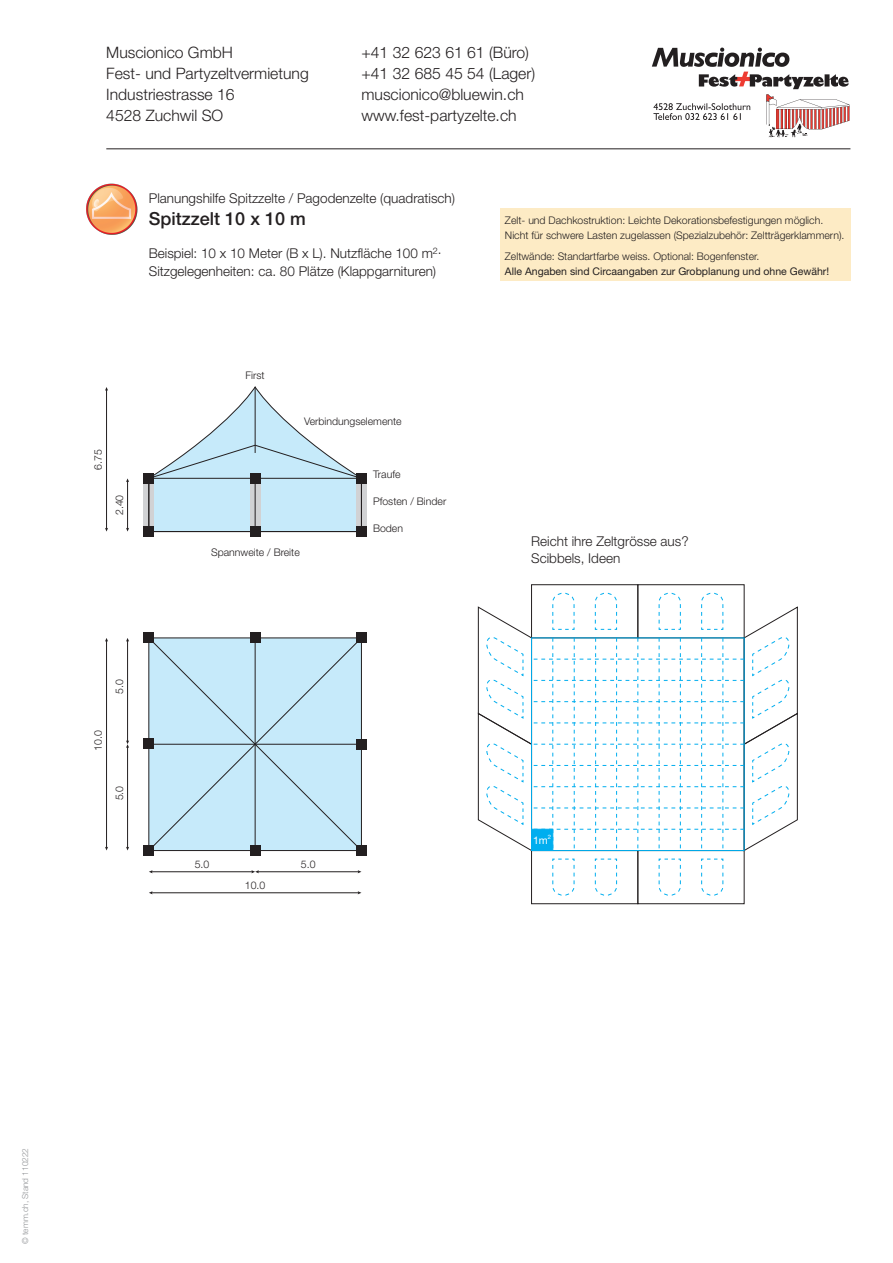
<style>
.page{position:relative;width:893px;height:1263px;background:#fff}
.page>*{position:absolute;margin:0;border:0;box-sizing:border-box;transform-origin:0 0}
.t1{font:500 18px "Helvetica Neue";color:#231f20}
.t2{font:300 15.75px/21px "Helvetica Neue";color:#231f20}
.t3{font:300 13.5px/17.2px "Helvetica Neue";color:#231f20}
.t4{font:300 10.5px/14.2px "Helvetica Neue";color:#231f20}
.t5{font:10.5px "Helvetica Neue";color:#231f20}
.t6{font:10.5px "Helvetica Neue";color:#fff}
.t7{font:300 8.25px "Helvetica Neue";color:#939598}
</style>
<div class="page">
<svg style="left:652px;top:48px;width:197px;height:89px"></svg>
<div style="left:500px;top:208px;width:350px;height:73px;background:#fdebc5"></div>
<img style="left:86px;top:183px;width:52px;height:52px">
<div style="left:531px;top:584px;width:107px;height:54px;border:1px solid #231f20"></div>
<div style="left:638px;top:584px;width:106px;height:54px;border:1px solid #231f20"></div>
<svg style="left:701px;top:858px;width:22px;height:38px"></svg>
<svg style="left:658px;top:858px;width:23px;height:38px"></svg>
<svg style="left:595px;top:858px;width:22px;height:38px"></svg>
<svg style="left:552px;top:858px;width:23px;height:38px"></svg>
<div style="left:638px;top:850px;width:106px;height:54px;border:1px solid #231f20"></div>
<div style="left:531px;top:850px;width:107px;height:54px;border:1px solid #231f20"></div>
<svg style="left:148px;top:637px;width:215px;height:215px;background:#c0e2f1"></svg>
<div style="left:356px;top:473px;width:11px;height:64px;background:#d1d2d4"></div>
<div style="left:356px;top:473px;width:11px;height:11px;background:#231f20"></div>
<div style="left:356px;top:526px;width:11px;height:11px;background:#231f20"></div>
<div style="left:250px;top:526px;width:10px;height:11px;background:#231f20"></div>
<div style="left:356px;top:632px;width:11px;height:11px;background:#231f20"></div>
<div style="left:356px;top:739px;width:11px;height:10px;background:#231f20"></div>
<div style="left:144px;top:632px;width:10px;height:11px;background:#231f20"></div>
<div style="left:144px;top:738px;width:10px;height:11px;background:#231f20"></div>
<div style="left:250px;top:632px;width:10px;height:11px;background:#231f20"></div>
<div style="left:356px;top:845px;width:11px;height:11px;background:#231f20"></div>
<div style="left:250px;top:845px;width:10px;height:11px;background:#231f20"></div>
<div style="left:144px;top:845px;width:10px;height:11px;background:#231f20"></div>
<div style="left:144px;top:473px;width:10px;height:64px;background:#d1d2d4"></div>
<div style="left:144px;top:473px;width:10px;height:11px;background:#231f20"></div>
<div style="left:144px;top:526px;width:10px;height:11px;background:#231f20"></div>
<svg style="left:478px;top:592px;width:320px;height:259px"></svg>
<div style="left:531px;top:829px;width:22px;height:22px;background:#00aeef;border:1px solid #00aeef"></div>
<hr style="left:127px;top:640px;width:1px;height:102px;background:#231f20">
<hr style="left:127px;top:747px;width:1px;height:101px;background:#231f20">
<svg style="left:126px;top:740px;width:3px;height:8px"></svg>
<hr style="left:106px;top:640px;width:1px;height:208px;background:#231f20">
<hr style="left:127px;top:481px;width:1px;height:48px;background:#231f20">
<hr style="left:106px;top:389px;width:1px;height:140px;background:#231f20">
<hr style="left:151px;top:871px;width:102px;height:1px;background:#231f20">
<hr style="left:258px;top:871px;width:101px;height:1px;background:#231f20">
<svg style="left:251px;top:870px;width:8px;height:3px"></svg>
<hr style="left:151px;top:892px;width:208px;height:1px;background:#231f20">
<svg style="left:148px;top:386px;width:214px;height:146px"></svg>
<hr style="left:106px;top:148px;width:744px;height:1px;background:#231f20">
<hr style="left:255px;top:478px;width:1px;height:54px;background:#231f20">
<h2 class="t2" style="left:106px;top:42px;width:204px">Muscionico GmbH<br>Fest- und Partyzeltvermietung<br>Industriestrasse 16<br>4528 Zuchwil SO</h2>
<h2 class="t2" style="left:361px;top:42px;width:175px">+41 32 623 61 61 (Büro) +41 32 685 45 54 (Lager) muscionico@bluewin.ch www.fest-partyzelte.ch</h2>
<p class="t3" style="left:149px;top:189px;width:308px">Planungshilfe Spitzzelte / Pagodenzelte (quadratisch)</p>
<h1 class="t1" style="left:149px;top:208px;width:158px">Spitzzelt 10 x 10 m</h1>
<p class="t4" style="left:505px;top:213px;width:341px">Zelt- und Dachkostruktion: Leichte Dekorationsbefestigungen möglich.<br>Nicht für schwere Lasten zugelassen (Spezialzubehör: Zeltträgerklammern).</p>
<p class="t4" style="left:505px;top:249px;width:256px">Zeltwände: Standartfarbe weiss. Optional: Bogenfenster.</p>
<p class="t5" style="left:505px;top:265px;width:326px">Alle Angaben sind Circaangaben zur Grobplanung und ohne Gewähr!</p>
<p class="t3" style="left:149px;top:245px;width:294px">Beispiel: 10 x 10 Meter (B x L). Nutzfläche 100 m<sup>2</sup>.<br>Sitzgelegenheiten: ca. 80 Plätze (Klappgarnituren)</p>
<p class="t4" style="left:91px;top:469px;width:22px;rotate:-90deg">6.75</p>
<p class="t4" style="left:112px;top:515px;width:22px;rotate:-90deg">2.40</p>
<p class="t4" style="left:112px;top:694px;width:16px;rotate:-90deg">5.0</p>
<p class="t4" style="left:91px;top:750px;width:22px;rotate:-90deg">10.0</p>
<p class="t4" style="left:112px;top:800px;width:16px;rotate:-90deg">5.0</p>
<p class="t4" style="left:246px;top:368px;width:21px">First</p>
<p class="t4" style="left:304px;top:414px;width:99px">Verbindungselemente</p>
<p class="t4" style="left:373px;top:467px;width:29px">Traufe</p>
<p class="t4" style="left:373px;top:494px;width:75px">Pfosten / Binder</p>
<p class="t4" style="left:373px;top:520px;width:32px">Boden</p>
<p class="t4" style="left:211px;top:544px;width:90px">Spannweite / Breite</p>
<p class="t4" style="left:195px;top:856px;width:16px">5.0</p>
<p class="t4" style="left:301px;top:856px;width:16px">5.0</p>
<p class="t4" style="left:245px;top:878px;width:22px">10.0</p>
<p class="t3" style="left:531px;top:532px;width:159px">Reicht ihre Zeltgrösse aus?<br>Scibbels, Ideen</p>
<p class="t6" style="left:533px;top:833px;width:20px">1m<sup>2</sup></p>
<p class="t7" style="left:20px;top:1244px;width:97px;rotate:-90deg">© temm.ch, Stand 110222</p>
</div>
